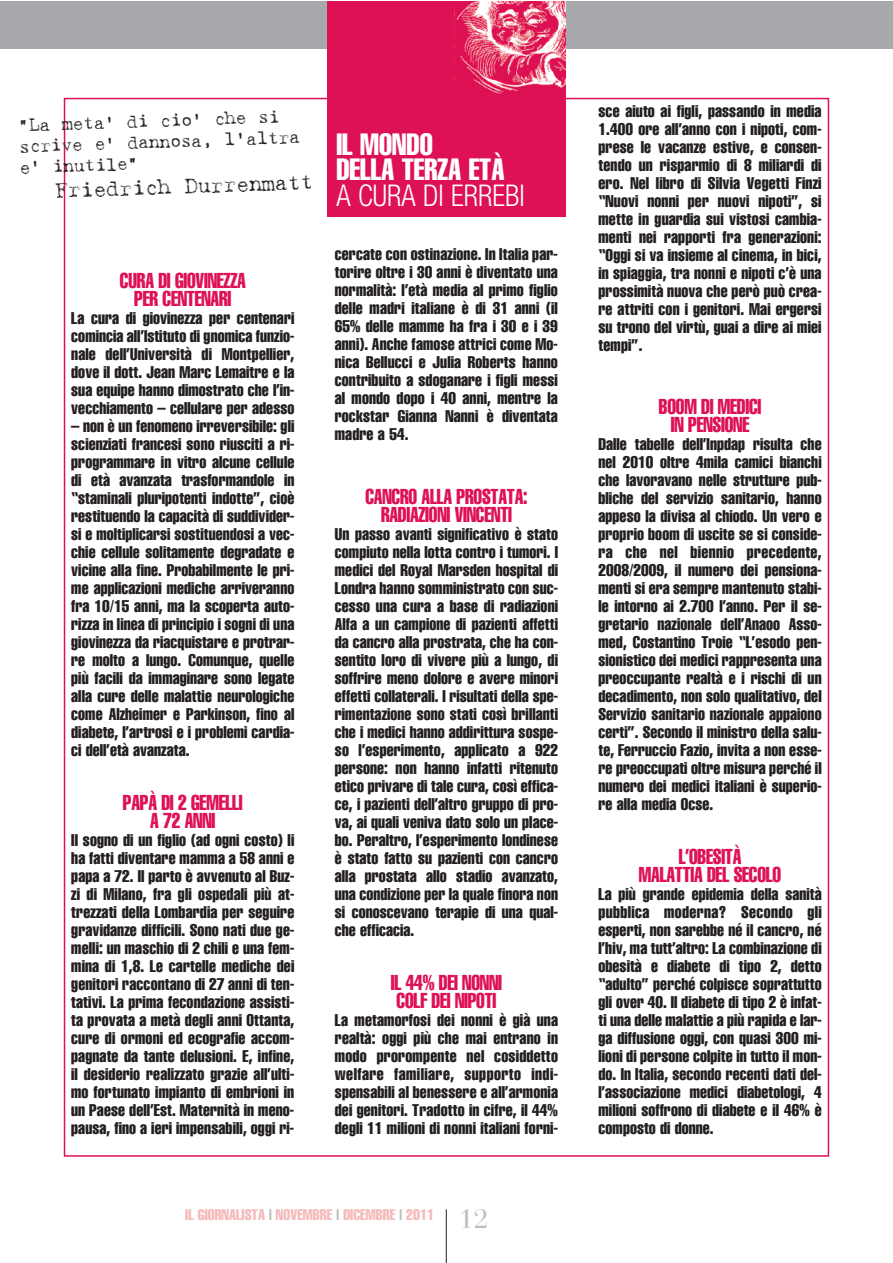
<style>
.page{position:relative;width:893px;height:1263px;background:#fff}
.page>*{position:absolute;margin:0;border:0;box-sizing:border-box;transform-origin:0 0}
.t1{font:extra-condensed 30px/25.5px "Helvetica";color:#fff;scale:.95 1}
.t2{font:300 condensed 30px "Helvetica Neue";color:#fff;scale:.95 1}
.t3{font:21.3px "Harting";color:#231f20}
.t4{font:extra-condensed 21px/18px "Helvetica";letter-spacing:-.015em;color:#de1154;text-align:center;scale:.9 1}
.t5{font:18px/21px "Harting";color:#231f20}
.t6{font:extra-condensed 16.5px/18px "Helvetica";color:#231f20;text-align:justify}
.t7{font:extra-condensed 15px "Helvetica";color:#f4bbba}
.s1{color:#bcbdc0}
.s2{font-family:"Bauer Bodoni";font-stretch:normal;font-size:27px;color:#bcbdc0}
</style>
<div class="page">
<div style="left:0;top:1px;width:892px;height:47px;background:#a8a9ad"></div>
<div style="left:327px;top:1px;width:239px;height:215px;background:#de1154"></div>
<img style="left:454px;top:1px;width:112px;height:92px">
<hr style="left:446px;top:1209px;width:1px;height:54px;background:#231f20">
<p class="t5" style="left:18px;top:116px;width:283px;rotate:-2deg">“La meta’ di cio’ che si scrive e’ dannosa, l’altra e’ inutile”</p>
<p class="t3" style="left:55px;top:182px;width:260px;rotate:-2deg">Friedrich Durrenmatt</p>
<p class="t4" style="left:120px;top:271px;width:141px">CURA DI GIOVINEZZA<br>PER CENTENARI</p>
<p class="t6" style="left:71px;top:309px;width:225px">La cura di giovinezza per centenari comincia all’Istituto di gnomica funzio&shy;nale dell’Università di Montpellier, dove il dott. Jean Marc Lemaitre e la sua equipe hanno dimostrato che l’in&shy;vecchiamento – cellulare per adesso</p>
<p class="t6" style="left:71px;top:417px;width:225px">– non è un fenomeno irreversibile: gli scienziati francesi sono riusciti a ri&shy;programmare in vitro alcune cellule di età avanzata trasformandole in “staminali pluripotenti indotte”, cioè restituendo la capacità di suddivider&shy;si e moltiplicarsi sostituendosi a vec&shy;chie cellule solitamente degradate e vicine alla fine. Probabilmente le pri&shy;me applicazioni mediche arriveranno fra 10/15 anni, ma la scoperta auto&shy;rizza in linea di principio i sogni di una giovinezza da riacquistare e protrar&shy;re molto a lungo. Comunque, quelle più facili da immaginare sono legate alla cure delle malattie neurologiche come Alzheimer e Parkinson, fino al diabete, l’artrosi e i problemi cardia&shy;ci dell’età avanzata.</p>
<p class="t4" style="left:123px;top:793px;width:135px">PAPÀ DI 2 GEMELLI<br>A 72 ANNI</p>
<p class="t6" style="left:71px;top:831px;width:225px">Il sogno di un figlio (ad ogni costo) li ha fatti diventare mamma a 58 anni e papa a 72. Il parto è avvenuto al Buz&shy;zi di Milano, fra gli ospedali più at&shy;trezzati della Lombardia per seguire gravidanze difficili. Sono nati due ge&shy;melli: un maschio di 2 chili e una fem&shy;mina di 1,8. Le cartelle mediche dei genitori raccontano di 27 anni di ten&shy;tativi. La prima fecondazione assisti&shy;ta provata a metà degli anni Ottanta, cure di ormoni ed ecografie accom&shy;pagnate da tante delusioni. E, infine, il desiderio realizzato grazie all’ulti&shy;mo fortunato impianto di embrioni in un Paese dell’Est. Maternità in meno&shy;pausa, fino a ieri impensabili, oggi ri-</p>
<h1 class="t1" style="left:336px;top:131px;width:178px">IL MONDO<br>DELLA TERZA ETÀ</h1>
<h1 class="t2" style="left:336px;top:178px;width:200px">A CURA DI ERREBI</h1>
<p class="t6" style="left:335px;top:245px;width:225px">cercate con ostinazione. In Italia par&shy;torire oltre i 30 anni è diventato una normalità: l’età media al primo figlio delle madri italiane è di 31 anni (il 65% delle mamme ha fra i 30 e i 39 anni). Anche famose attrici come Mo&shy;nica Bellucci e Julia Roberts hanno contribuito a sdoganare i figli messi al mondo dopo i 40 anni, mentre la rockstar Gianna Nanni è diventata madre a 54.</p>
<p class="t4" style="left:365px;top:487px;width:182px">CANCRO ALLA PROSTATA:<br>RADIAZIONI VINCENTI</p>
<p class="t6" style="left:335px;top:525px;width:225px">Un passo avanti significativo è stato compiuto nella lotta contro i tumori. I medici del Royal Marsden hospital di Londra hanno somministrato con suc&shy;cesso una cura a base di radiazioni Alfa a un campione di pazienti affetti da cancro alla prostrata, che ha con&shy;sentito loro di vivere più a lungo, di soffrire meno dolore e avere minori effetti collaterali. I risultati della spe&shy;rimentazione sono stati così brillanti che i medici hanno addirittura sospe&shy;so l’esperimento, applicato a 922 persone: non hanno infatti ritenuto etico privare di tale cura, così effica&shy;ce, i pazienti dell’altro gruppo di pro&shy;va, ai quali veniva dato solo un place&shy;bo. Peraltro, l’esperimento londinese è stato fatto su pazienti con cancro alla prostata allo stadio avanzato, una condizione per la quale finora non si conoscevano terapie di una qual&shy;che efficacia.</p>
<p class="t4" style="left:391px;top:973px;width:125px;text-align:left">IL 44% DEI NONNI<br>COLF DEI NIPOTI</p>
<p class="t6" style="left:335px;top:1011px;width:225px">La metamorfosi dei nonni è già una realtà: oggi più che mai entrano in modo prorompente nel cosiddetto welfare familiare, supporto indi&shy;spensabili al benessere e all’armonia dei genitori. Tradotto in cifre, il 44% degli 11 milioni di nonni italiani forni-</p>
<p class="t7" style="left:185px;top:1205px;width:305px">IL GIORNALISTA <span class="s1">|</span> NOVEMBRE <span class="s1">|</span> DICEMBRE <span class="s1">|</span> 2011 <span class="s2">12</span></p>
<p class="t6" style="left:598px;top:102px;width:225px">sce aiuto ai figli, passando in media 1.400 ore all’anno con i nipoti, com&shy;prese le vacanze estive, e consen&shy;tendo un risparmio di 8 miliardi di ero. Nel libro di Silvia Vegetti Finzi “Nuovi nonni per nuovi nipoti”, si mette in guardia sui vistosi cambia&shy;menti nei rapporti fra generazioni: “Oggi si va insieme al cinema, in bici, in spiaggia, tra nonni e nipoti c’è una prossimità nuova che però può crea&shy;re attriti con i genitori. Mai ergersi su trono del virtù, guai a dire ai miei tempi”.</p>
<p class="t4" style="left:659px;top:397px;width:115px">BOOM DI MEDICI<br>IN PENSIONE</p>
<p class="t6" style="left:599px;top:435px;width:225px">Dalle tabelle dell’Inpdap risulta che nel 2010 oltre 4mila camici bianchi che lavoravano nelle strutture pub&shy;bliche del servizio sanitario, hanno appeso la divisa al chiodo. Un vero e proprio boom di uscite se si conside&shy;ra che nel biennio precedente, 2008/2009, il numero dei pensiona&shy;menti si era sempre mantenuto stabi&shy;le intorno ai 2.700 l’anno. Per il se&shy;gretario nazionale dell’Anaoo Asso&shy;med, Costantino Troie “L’esodo pen&shy;sionistico dei medici rappresenta una preoccupante realtà e i rischi di un decadimento, non solo qualitativo, del Servizio sanitario nazionale appaiono certi”. Secondo il ministro della salu&shy;te, Ferruccio Fazio, invita a non esse&shy;re preoccupati oltre misura perché il numero dei medici italiani è superio&shy;re alla media Ocse.</p>
<p class="t4" style="left:639px;top:847px;width:160px">L’OBESITÀ<br>MALATTIA DEL SECOLO</p>
<p class="t6" style="left:599px;top:885px;width:225px">La più grande epidemia della sanità pubblica moderna? Secondo gli esperti, non sarebbe né il cancro, né l’hiv, ma tutt’altro: La combinazione di obesità e diabete di tipo 2, detto “adulto” perché colpisce soprattutto gli over 40. Il diabete di tipo 2 è infat&shy;ti una delle malattie a più rapida e lar&shy;ga diffusione oggi, con quasi 300 mi&shy;lioni di persone colpite in tutto il mon&shy;do. In Italia, secondo recenti dati del&shy;l’associazione medici diabetologi, 4 milioni soffrono di diabete e il 46% è composto di donne.</p>
</div>
